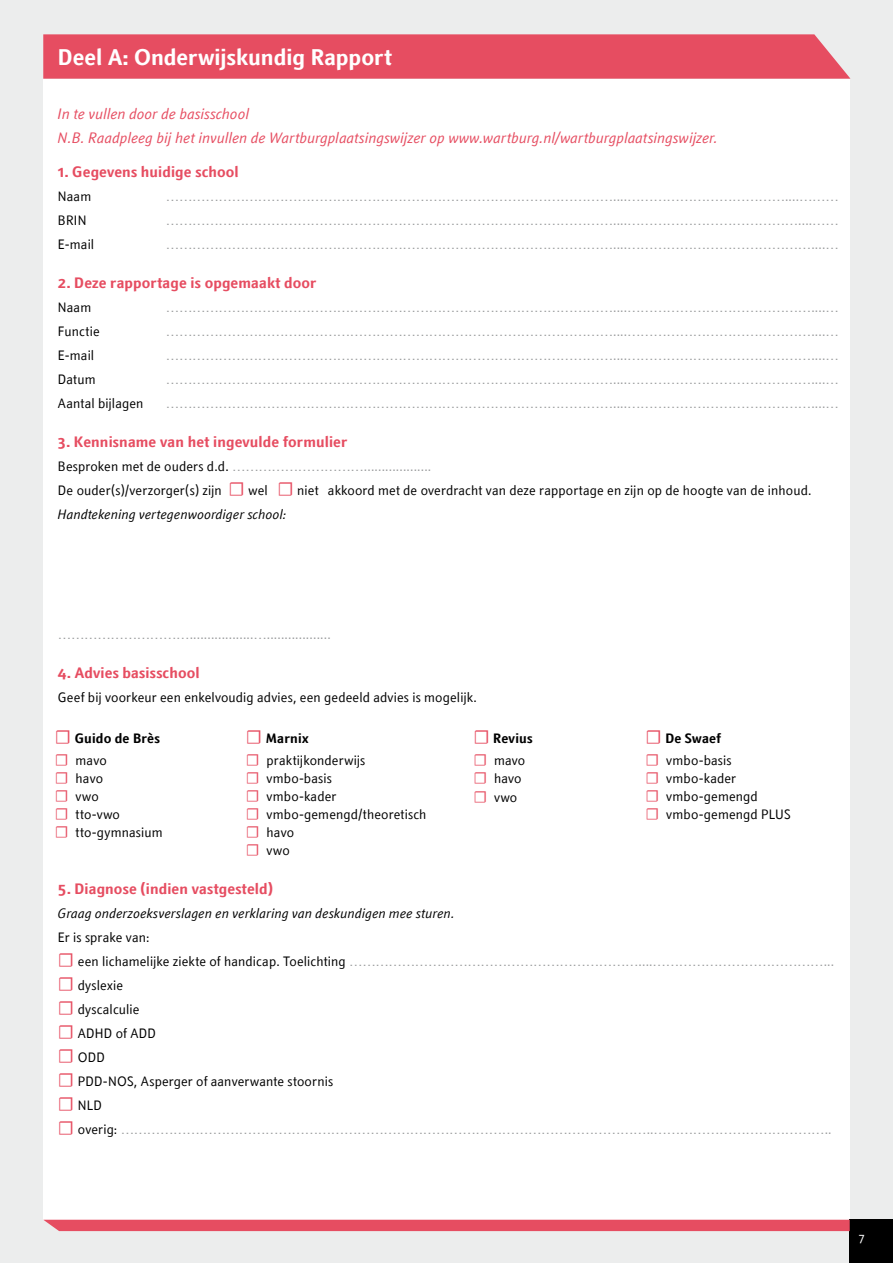
<style>
.page{position:relative;width:893px;height:1263px;background:#eceded}
.page>*{position:absolute;margin:0;border:0;box-sizing:border-box;transform-origin:0 0}
.t1{font:700 22.5px "Textra LT Com";color:#fff}
.t2{font:700 15px "Textra LT Com";letter-spacing:.01em;color:#e64d61}
.t3{font:italic 15px/24px "Textra LT Com";letter-spacing:.005em;color:#e64d61}
.t4{font:13.5px/18px "Textra LT Com";letter-spacing:.01em;color:#000}
.t5{font:13.5px "Textra LT Com";color:#9c9e9f}
.t6{font:italic 13.5px "Textra LT Com";letter-spacing:.01em;color:#000}
.t7{font:700 13.5px "Textra LT Com";letter-spacing:.015em;color:#000}
.t8{font:12px "Textra LT Com";color:#fff}
.s1{color:#9c9e9f}
.s2{font-family:"Minion Pro";font-size:19.5px;color:#e64d61}
.s3{font-style:italic}
.s4{font-family:"Minion Pro";font-weight:400;font-size:19.5px;color:#e64d61}
.s5{font-family:"Minion Pro";font-size:16.5px;color:#e64d61}
</style>
<div class="page">
<div style="left:43px;top:79px;width:807px;height:1141px;background:#fff"></div>
<div style="left:43px;top:34px;width:807px;height:45px;background:#e64d61"></div>
<div style="left:850px;top:1220px;width:43px;height:43px;background:#000"></div>
<div style="left:44px;top:1220px;width:806px;height:11px;background:#e64d61"></div>
<h1 class="t1" style="left:58px;top:43px;width:335px">Deel A: Onderwijskundig Rapport</h1>
<p class="t3" style="left:58px;top:101px;width:661px">In te vullen door de basisschool<br>N.B. Raadpleeg bij het invullen de Wartburgplaatsingswijzer op www.wartburg.nl/wartburgplaatsingswijzer.</p>
<p class="t2" style="left:58px;top:162px;width:182px">1. Gegevens huidige school</p>
<p class="t4" style="left:58px;top:187px;width:35px">Naam</p>
<p class="t5" style="left:166px;top:188px;width:674px">…………………………………………………………………………………………....………………………………....………</p>
<p class="t4" style="left:58px;top:211px;width:30px">BRIN</p>
<p class="t5" style="left:166px;top:212px;width:674px">…………………………………………………………………………………………....…………………………………....……</p>
<p class="t4" style="left:58px;top:235px;width:38px">E-mail</p>
<p class="t5" style="left:166px;top:236px;width:674px">…………………………………………………………………………………………....……………………………………....…</p>
<p class="t2" style="left:58px;top:273px;width:260px">2. Deze rapportage is opgemaakt door</p>
<p class="t4" style="left:58px;top:298px;width:35px">Naam</p>
<p class="t5" style="left:166px;top:299px;width:674px">…………………………………………………………………………………………....……………………………………....…</p>
<p class="t4" style="left:58px;top:322px;width:43px">Functie</p>
<p class="t5" style="left:166px;top:323px;width:674px">…………………………………………………………………………………………....……………………………………....…</p>
<p class="t4" style="left:58px;top:346px;width:38px">E-mail</p>
<p class="t5" style="left:166px;top:347px;width:674px">…………………………………………………………………………………………....……………………………………....…</p>
<p class="t4" style="left:58px;top:370px;width:39px">Datum</p>
<p class="t5" style="left:166px;top:371px;width:674px">…………………………………………………………………………………………....……………………………………....…</p>
<p class="t4" style="left:58px;top:394px;width:87px">Aantal bijlagen</p>
<p class="t5" style="left:166px;top:395px;width:674px">…………………………………………………………………………………………....……………………………………....…</p>
<p class="t2" style="left:58px;top:432px;width:291px">3. Kennisname van het ingevulde formulier</p>
<p class="t4" style="left:58px;top:454px;width:755px;line-height:24px">Besproken met de ouders d.d. <span class="s1">…………………………...................<br></span>De ouder(s)/verzorger(s) zijn <span class="s2">☐</span> wel <span class="s2">☐</span> niet akkoord met de overdracht van deze rapportage en zijn op de hoogte van de inhoud.<br><span class="s3">Handtekening vertegenwoordiger school:</span></p>
<p class="t5" style="left:58px;top:626px;width:274px">…………………………..................…..................</p>
<p class="t2" style="left:58px;top:663px;width:143px">4. Advies basisschool</p>
<p class="t4" style="left:58px;top:688px;width:420px">Geef bij voorkeur een enkelvoudig advies, een gedeeld advies is mogelijk.</p>
<p class="t7" style="left:55px;top:729px;width:106px"><span class="s4">☐</span> Guido de Brès</p>
<p class="t7" style="left:246px;top:729px;width:64px"><span class="s4">☐</span> Marnix</p>
<p class="t7" style="left:473px;top:729px;width:61px"><span class="s4">☐</span> Revius</p>
<p class="t7" style="left:646px;top:729px;width:77px"><span class="s4">☐</span> De Swaef</p>
<p class="t4" style="left:55px;top:751px;width:109px"><span class="s5">☐</span> mavo<br><span class="s5">☐</span> havo<br><span class="s5">☐</span> vwo<br><span class="s5">☐</span> tto-vwo<br><span class="s5">☐</span> tto-gymnasium</p>
<p class="t4" style="left:246px;top:751px;width:182px"><span class="s5">☐</span> praktijkonderwijs<br><span class="s5">☐</span> vmbo-basis<br><span class="s5">☐</span> vmbo-kader<br><span class="s5">☐</span> vmbo-gemengd/theoretisch <span class="s5">☐</span> havo<br><span class="s5">☐</span> vwo</p>
<p class="t4" style="left:473px;top:751px;width:53px"><span class="s5">☐</span> mavo <span class="s5">☐</span> havo</p>
<p class="t4" style="left:646px;top:751px;width:147px"><span class="s5">☐</span> vmbo-basis<br><span class="s5">☐</span> vmbo-kader<br><span class="s5">☐</span> vmbo-gemengd<br><span class="s5">☐</span> vmbo-gemengd PLUS</p>
<p class="t4" style="left:473px;top:788px;width:45px"><span class="s5">☐</span> vwo</p>
<p class="t2" style="left:58px;top:879px;width:217px">5. Diagnose (indien vastgesteld)</p>
<p class="t6" style="left:58px;top:905px;width:398px">Graag onderzoeksverslagen en verklaring van deskundigen mee sturen.</p>
<p class="t4" style="left:58px;top:925px;width:778px;line-height:24px">Er is sprake van:<br><span class="s2">☐</span> een lichamelijke ziekte of handicap. Toelichting <span class="s1">…………………………………………………………....…………………………………... </span><span class="s2">☐</span> dyslexie<br><span class="s2">☐</span> dyscalculie<br><span class="s2">☐</span> ADHD of ADD<br><span class="s2">☐</span> ODD<br><span class="s2">☐</span> PDD-NOS, Asperger of aanverwante stoornis<br><span class="s2">☐</span> NLD<br><span class="s2">☐</span> overig: <span class="s1">…………………………………………………………………………………………………………..…………………………………..</span></p>
<p class="t8" style="left:859px;top:1230px;width:7px">7</p>
</div>
